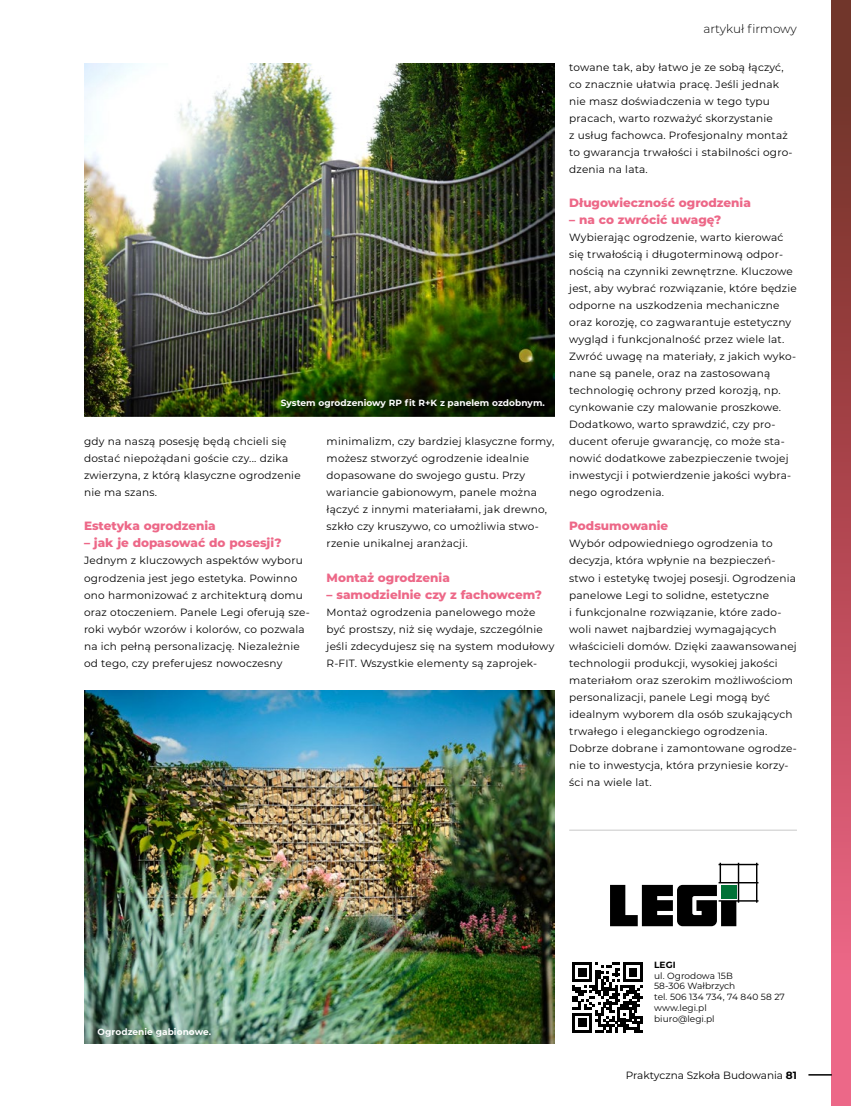
<style>
.page{position:relative;width:851px;height:1106px;background:#fff}
.page>*{position:absolute;margin:0;border:0;box-sizing:border-box;transform-origin:0 0}
.t1{font:800 12px "Montserrat";color:#ed6888}
.t2{font:300 12px "Montserrat";color:#000}
.t3{font:10.5px/17px "Montserrat";letter-spacing:.02em;color:#000}
.t4{font:10.5px "Montserrat";color:#000}
.t5{font:9px/10.8px "Montserrat";letter-spacing:.005em;color:#000}
.t6{font:700 9px "Montserrat";letter-spacing:.005em;color:#fff}
.t7{font:700 9px "Montserrat";color:#000}
.s1{font-weight:700}
</style>
<div class="page">
<div style="left:831px;top:0;width:19px;height:1106px;background:linear-gradient(to bottom,#6b2d1f,#fa6a8e)"></div>
<svg style="left:808px;top:1074px;width:23px;height:1px"></svg>
<svg style="left:610px;top:862px;width:148px;height:64px"></svg>
<svg style="left:572px;top:962px;width:71px;height:70px"></svg>
<hr style="left:569px;top:829px;width:227px;height:2px;background:#dadada">
<img style="left:84px;top:64px;width:470px;height:352px">
<img style="left:84px;top:690px;width:470px;height:353px">
<p class="t6" style="left:281px;top:396px;width:265px">System ogrodzeniowy RP fit R+K z panelem ozdobnym.</p>
<p class="t3" style="left:84px;top:433px;width:218px">gdy na naszą posesję będą chcieli się dostać niepożądani goście czy... dzika zwierzyna, z którą klasyczne ogrodzenie nie ma szans.</p>
<p class="t1" style="left:84px;top:517px;width:133px">Estetyka ogrodzenia</p>
<p class="t1" style="left:84px;top:534px;width:199px">– jak je dopasować do posesji?</p>
<p class="t3" style="left:84px;top:552px;width:227px">Jednym z kluczowych aspektów wyboru ogrodzenia jest jego estetyka. Powinno ono harmonizować z architekturą domu oraz otoczeniem. Panele Legi oferują sze&shy;roki wybór wzorów i kolorów, co pozwala na ich pełną personalizację. Niezależnie od tego, czy preferujesz nowoczesny</p>
<p class="t3" style="left:326px;top:433px;width:229px">minimalizm, czy bardziej klasyczne formy, możesz stworzyć ogrodzenie idealnie dopasowane do swojego gustu. Przy wariancie gabionowym, panele można łączyć z innymi materiałami, jak drewno, szkło czy kruszywo, co umożliwia stwo&shy;rzenie unikalnej aranżacji.</p>
<p class="t1" style="left:326px;top:568px;width:125px">Montaż ogrodzenia</p>
<p class="t1" style="left:326px;top:585px;width:217px">– samodzielnie czy z fachowcem?</p>
<p class="t3" style="left:326px;top:603px;width:229px">Montaż ogrodzenia panelowego może być prostszy, niż się wydaje, szczególnie jeśli zdecydujesz się na system modułowy R-FIT. Wszystkie elementy są zaprojek-</p>
<p class="t2" style="left:703px;top:20px;width:95px">artykuł firmowy</p>
<p class="t3" style="left:569px;top:58px;width:225px">towane tak, aby łatwo je ze sobą łączyć, co znacznie ułatwia pracę. Jeśli jednak nie masz doświadczenia w tego typu pracach, warto rozważyć skorzystanie<br>z usług fachowca. Profesjonalny montaż to gwarancja trwałości i stabilności ogro&shy;dzenia na lata.</p>
<p class="t1" style="left:569px;top:194px;width:183px">Długowieczność ogrodzenia</p>
<p class="t1" style="left:569px;top:211px;width:153px">– na co zwrócić uwagę?</p>
<p class="t3" style="left:569px;top:229px;width:229px">Wybierając ogrodzenie, warto kierować się trwałością i długoterminową odpor&shy;nością na czynniki zewnętrzne. Kluczowe jest, aby wybrać rozwiązanie, które będzie odporne na uszkodzenia mechaniczne oraz korozję, co zagwarantuje estetyczny wygląd i funkcjonalność przez wiele lat.<br>Zwróć uwagę na materiały, z jakich wyko&shy;nane są panele, oraz na zastosowaną technologię ochrony przed korozją, np. cynkowanie czy malowanie proszkowe.<br>Dodatkowo, warto sprawdzić, czy pro&shy;ducent oferuje gwarancję, co może sta&shy;nowić dodatkowe zabezpieczenie twojej inwestycji i potwierdzenie jakości wybra&shy;nego ogrodzenia.</p>
<p class="t1" style="left:569px;top:517px;width:100px">Podsumowanie</p>
<p class="t3" style="left:569px;top:535px;width:229px">Wybór odpowiedniego ogrodzenia to decyzja, która wpłynie na bezpieczeń&shy;stwo i estetykę twojej posesji. Ogrodzenia panelowe Legi to solidne, estetyczne<br>i funkcjonalne rozwiązanie, które zado&shy;woli nawet najbardziej wymagających właścicieli domów. Dzięki zaawansowanej technologii produkcji, wysokiej jakości materiałom oraz szerokim możliwościom personalizacji, panele Legi mogą być idealnym wyborem dla osób szukających trwałego i eleganckiego ogrodzenia.<br>Dobrze dobrane i zamontowane ogrodze&shy;nie to inwestycja, która przyniesie korzy&shy;ści na wiele lat.</p>
<p class="t6" style="left:98px;top:1025px;width:115px">Ogrodzenie gabionowe.</p>
<p class="t7" style="left:654px;top:958px;width:23px">LEGI</p>
<p class="t5" style="left:654px;top:969px;width:132px">ul. Ogrodowa 15B<br>58-306 Wałbrzych<br>tel. 506 134 734, 74 840 58 27 www.legi.pl<br>biuro@legi.pl</p>
<p class="t4" style="left:625px;top:1067px;width:172px">Praktyczna Szkoła Budowania <span class="s1">81</span></p>
</div>
